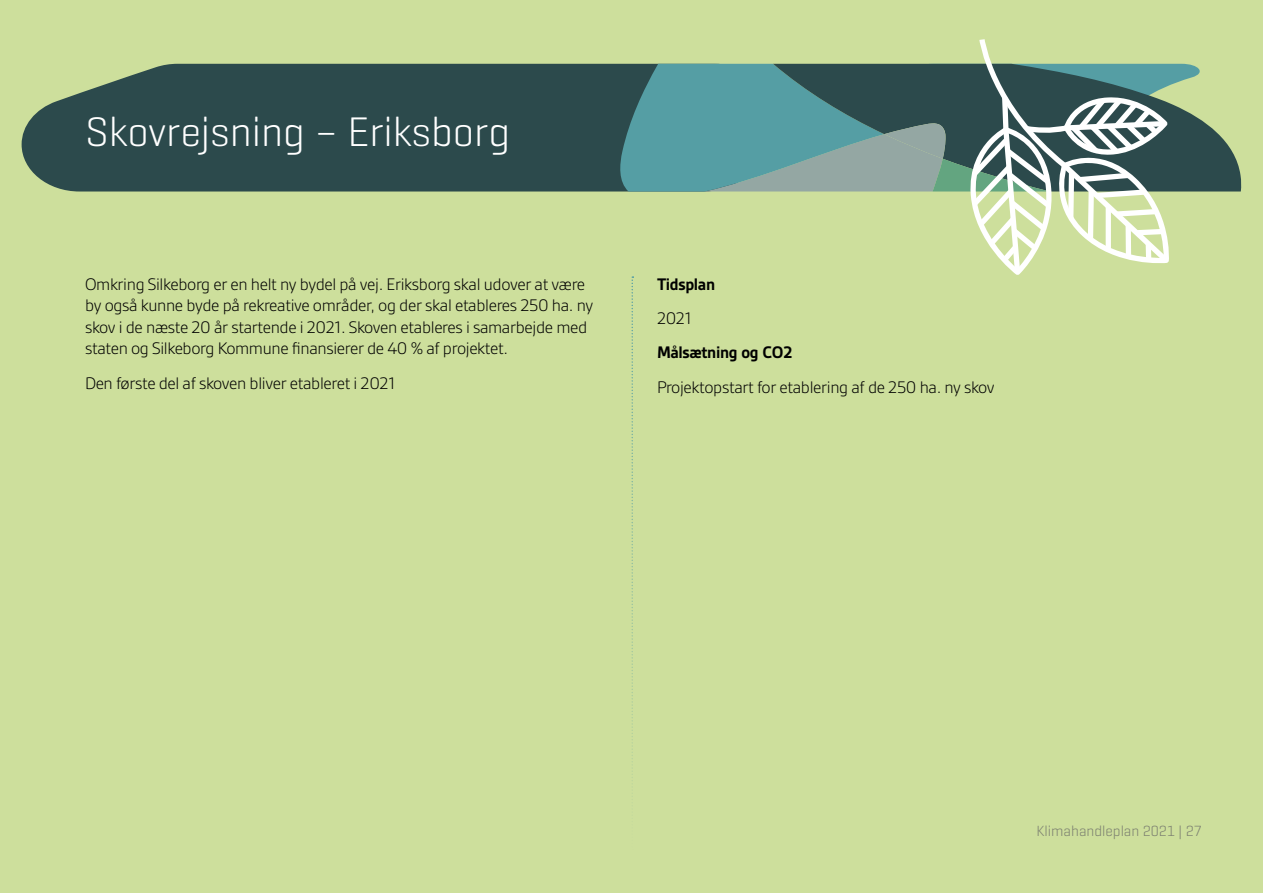
<style>
.page{position:relative;width:1263px;height:893px;background:#cddf9c}
.page>*{position:absolute;margin:0;border:0;box-sizing:border-box;transform-origin:0 0}
.t1{font:300 42px "Geogrotesque";color:#fff}
.P__Brød{font:300 18px/21.6px "Gesta";letter-spacing:-.02em;color:#000}
.P__Brød-2{font:700 18px "Gesta";letter-spacing:-.02em;color:#000}
.t2{font:300 15px "Geogrotesque";color:#7b7f70}
</style>
<div class="page">
<div style="left:22px;top:64px;width:596px;height:127px;background:#2c4a4c"></div>
<svg style="left:1206px;top:123px;width:35px;height:68px;fill:#2c4a4c"></svg>
<svg style="left:618px;top:39px;width:588px;height:758px"></svg>
<h2 class="t1" style="left:85px;top:106px;width:427px">Skovrejsning – Eriksborg</h2>
<p class="P__Brød" style="left:85px;top:273px;width:510px">Omkring Silkeborg er en helt ny bydel på vej. Eriksborg skal udover at være by også kunne byde på rekreative områder, og der skal etableres 250 ha. ny skov i de næste 20 år startende i 2021. Skoven etableres i samarbejde med staten og Silkeborg Kommune finansierer de 40 % af projektet.</p>
<p class="P__Brød" style="left:85px;top:372px;width:312px">Den første del af skoven bliver etableret i 2021</p>
<p class="P__Brød-2" style="left:657px;top:274px;width:60px">Tidsplan</p>
<p class="P__Brød" style="left:657px;top:307px;width:36px">2021</p>
<p class="P__Brød-2" style="left:657px;top:342px;width:137px">Målsætning og CO2</p>
<p class="P__Brød" style="left:657px;top:376px;width:339px">Projektopstart for etablering af de 250 ha. ny skov</p>
<p class="t2" style="left:1036px;top:822px;width:167px">Klimahandleplan 2021 | 27</p>
</div>
